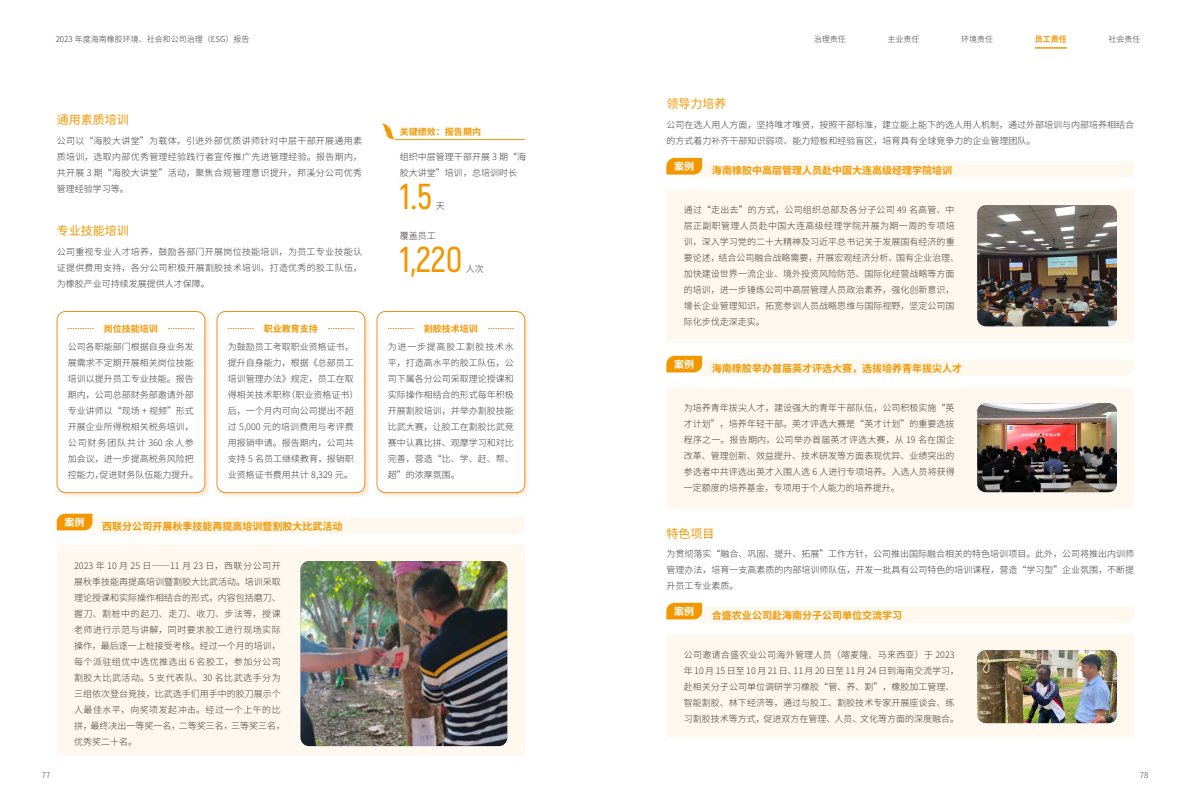
<style>
.page{position:relative;width:1191px;height:808px;background:#fff}
.page>*{position:absolute;margin:0;border:0;box-sizing:border-box;transform-origin:0 0}
.t1{font:600 36px/62.5px "Akrobat";color:#f39700}
.t2{font:12px "Source Han Sans CN";color:#f39700}
.t3{font:700 10px "Source Han Sans CN";color:#f39700}
.t4{font:700 10px "Source Han Sans CN";color:#fff}
.t5{font:300 9px/16px "Source Han Sans CN";color:#3e3a39}
.t6{font:700 9px "Source Han Sans CN";color:#f39700}
.t7{font:300 8px "Source Han Sans CN";color:#3e3a39}
.t8{font:300 8px "Source Han Sans CN";color:#4c4948}
.t9{font:700 8px "Source Han Sans CN";color:#f39700}
</style>
<div class="page">
<svg style="left:381px;top:123px;width:15px;height:17px"></svg>
<hr style="left:396px;top:139px;width:129px;height:1px;background:#f39700">
<div style="left:56px;top:310px;width:154px;height:188px;background:#f18c24;opacity:.19"></div>
<div style="left:57px;top:311px;width:148px;height:182px;background:#fff;border-radius:9px"></div>
<div style="left:57px;top:311px;width:148px;height:182px;border:1px solid #f18c24;border-radius:9px"></div>
<svg style="left:68px;top:328px;width:26px;height:1px"></svg>
<svg style="left:168px;top:328px;width:26px;height:1px"></svg>
<div style="left:215px;top:310px;width:155px;height:188px;background:#f18c24;opacity:.19"></div>
<div style="left:217px;top:311px;width:148px;height:182px;background:#fff;border-radius:9px"></div>
<div style="left:217px;top:311px;width:148px;height:182px;border:1px solid #f18c24;border-radius:9px"></div>
<svg style="left:228px;top:328px;width:26px;height:1px"></svg>
<svg style="left:328px;top:328px;width:26px;height:1px"></svg>
<div style="left:375px;top:310px;width:155px;height:188px;background:#f18c24;opacity:.19"></div>
<div style="left:377px;top:311px;width:148px;height:182px;background:#fff;border-radius:9px"></div>
<div style="left:377px;top:311px;width:148px;height:182px;border:1px solid #f18c24;border-radius:9px"></div>
<svg style="left:388px;top:328px;width:25px;height:1px"></svg>
<svg style="left:488px;top:328px;width:26px;height:1px"></svg>
<svg style="left:666px;top:158px;width:468px;height:20px"></svg>
<svg style="left:57px;top:514px;width:467px;height:20px"></svg>
<div style="left:666px;top:190px;width:468px;height:153px;background:#fff8ee"></div>
<div style="left:57px;top:545px;width:467px;height:210px;background:#fff8ee"></div>
<img style="left:300px;top:561px;width:207px;height:185px">
<svg style="left:666px;top:356px;width:468px;height:20px"></svg>
<svg style="left:666px;top:603px;width:468px;height:20px"></svg>
<div style="left:666px;top:388px;width:468px;height:121px;background:#fff8ee"></div>
<div style="left:666px;top:634px;width:468px;height:103px;background:#fff8ee"></div>
<img style="left:977px;top:403px;width:140px;height:89px">
<img style="left:977px;top:205px;width:140px;height:121px">
<img style="left:977px;top:650px;width:140px;height:73px">
<hr style="left:1035px;top:47px;width:32px;height:2px;background:#f39700">
<p class="t7" style="left:56px;top:34px;width:195px">2023 年度海南橡胶环境、社会和公司治理（ESG）报告</p>
<h2 class="t2" style="left:57px;top:113px;width:73px">通用素质培训</h2>
<p class="t5" style="left:57px;top:133px;width:307px;text-align:justify">公司以“海胶大讲堂”为载体，引进外部优质讲师针对中层干部开展通用素质培训，选取内部优秀管理经验践行者宣传推广先进管理经验。报告期内，共开展 3 期“海胶大讲堂”活动，聚焦合规管理意识提升，邦溪分公司优秀管理经验学习等。</p>
<h2 class="t2" style="left:57px;top:224px;width:73px">专业技能培训</h2>
<p class="t5" style="left:57px;top:244px;width:307px;text-align:justify">公司重视专业人才培养，鼓励各部门开展岗位技能培训，为员工专业技能认证提供费用支持，各分公司积极开展割胶技术培训，打造优秀的胶工队伍，为橡胶产业可持续发展提供人才保障。</p>
<p class="t6" style="left:104px;top:324px;width:56px">岗位技能培训</p>
<p class="t5" style="left:68px;top:339px;width:132px">公司各职能部门根据自身业务发展需求不定期开展相关岗位技能培训以提升员工专业技能。报告期内，公司总部财务部邀请外部专业讲师以“现场 + 视频”形式开展企业所得税相关税务培训，公司财务团队共计 360 余人参加会议，进一步提高税务风险把控能力，促进财务队伍能力提升。</p>
<p class="t6" style="left:264px;top:324px;width:55px">职业教育支持</p>
<p class="t5" style="left:228px;top:339px;width:132px">为鼓励员工考取职业资格证书，提升自身能力，根据《总部员工培训管理办法》规定，员工在取得相关技术职称（职业资格证书）后，一个月内可向公司提出不超过 5,000 元的培训费用与考评费用报销申请。报告期内，公司共支持 5 名员工继续教育，报销职业资格证书费用共计 8,329 元。</p>
<p class="t4" style="left:65px;top:516px;width:21px">案例</p>
<p class="t3" style="left:102px;top:521px;width:241px">西联分公司开展秋季技能再提高培训暨割胶大比武活动</p>
<p class="t5" style="left:74px;top:558px;width:213px">2023 年 10 月 25 日——11 月 23 日，西联分公司开展秋季技能再提高培训暨割胶大比武活动。培训采取理论授课和实际操作相结合的形式，内容包括磨刀、握刀、割桩中的起刀、走刀、收刀、步法等，授课老师进行示范与讲解，同时要求胶工进行现场实际操作，最后逐一上桩接受考核。经过一个月的培训，每个派驻组优中选优推选出 6 名胶工，参加分公司割胶大比武活动。5 支代表队、30 名比武选手分为三组依次登台竞技，比武选手们用手中的胶刀展示个人最佳水平，向奖项发起冲击。经过一个上午的比拼，最终决出一等奖一名，二等奖三名，三等奖三名，优秀奖二十名。</p>
<p class="t6" style="left:400px;top:126px;width:82px">关键绩效：报告期内</p>
<p class="t5" style="left:400px;top:149px;width:127px">组织中层管理干部开展 3 期“海胶大讲堂”培训，总培训时长</p>
<h1 class="t1" style="left:400px;top:166px;width:64px">1.5<br>1,220</h1>
<p class="t5" style="left:436px;top:198px;width:10px">天</p>
<p class="t5" style="left:400px;top:227px;width:37px">覆盖员工</p>
<p class="t5" style="left:466px;top:260px;width:19px">人次</p>
<p class="t6" style="left:424px;top:324px;width:55px">割胶技术培训</p>
<p class="t5" style="left:388px;top:339px;width:127px;text-align:justify">为进一步提高胶工割胶技术水平，打造高水平的胶工队伍，公司下属各分公司采取理论授课和实际操作相结合的形式每年积极开展割胶培训，并举办割胶技能比武大赛，让胶工在割胶比武竞赛中认真比拼、观摩学习和对比完善，营造“比、学、赶、帮、超”的浓厚氛围。</p>
<p class="t7" style="left:814px;top:34px;width:33px">治理责任</p>
<p class="t7" style="left:887px;top:34px;width:33px">主业责任</p>
<p class="t7" style="left:961px;top:34px;width:33px">环境责任</p>
<p class="t9" style="left:1035px;top:34px;width:33px">员工责任</p>
<p class="t7" style="left:1108px;top:34px;width:33px">社会责任</p>
<h2 class="t2" style="left:666px;top:97px;width:61px">领导力培养</h2>
<p class="t5" style="left:666px;top:117px;width:469px">公司在选人用人方面，坚持唯才唯贤，按照干部标准，建立能上能下的选人用人机制，通过外部培训与内部培养相结合的方式着力补齐干部知识弱项、能力短板和经验盲区，培育具有全球竞争力的企业管理团队。</p>
<p class="t4" style="left:674px;top:161px;width:21px">案例</p>
<p class="t3" style="left:712px;top:165px;width:241px">海南橡胶中高层管理人员赴中国大连高级经理学院培训</p>
<p class="t5" style="left:684px;top:202px;width:277px">通过“走出去”的方式，公司组织总部及各分子公司 49 名高管、中层正副职管理人员赴中国大连高级经理学院开展为期一周的专项培训，深入学习党的二十大精神及习近平总书记关于发展国有经济的重要论述，结合公司融合战略需要，开展宏观经济分析、国有企业治理、加快建设世界一流企业、境外投资风险防范、国际化经营战略等方面的培训，进一步锤炼公司中高层管理人员政治素养，强化创新意识，增长企业管理知识，拓宽参训人员战略思维与国际视野，坚定公司国际化步伐走深走实。</p>
<p class="t4" style="left:674px;top:359px;width:21px">案例</p>
<p class="t3" style="left:712px;top:363px;width:251px">海南橡胶举办首届英才评选大赛，选拔培养青年拔尖人才</p>
<p class="t5" style="left:684px;top:400px;width:272px;text-align:justify">为培养青年拔尖人才，建设强大的青年干部队伍，公司积极实施“英才计划”，培养年轻干部。英才评选大赛是“英才计划”的重要选拔程序之一。报告期内，公司举办首届英才评选大赛，从 19 名在国企改革、管理创新、效益提升、技术研发等方面表现优异、业绩突出的参选者中共评选出英才入围人选 6 人进行专项培养。入选人员将获得一定额度的培养基金，专项用于个人能力的培养提升。</p>
<h2 class="t2" style="left:666px;top:526px;width:49px">特色项目</h2>
<p class="t5" style="left:666px;top:546px;width:469px;text-align:justify">为贯彻落实“融合、巩固、提升、拓展”工作方针，公司推出国际融合相关的特色培训项目。此外，公司将推出内训师管理办法，培育一支高素质的内部培训师队伍，开发一批具有公司特色的培训课程，营造“学习型”企业氛围，不断提升员工专业素质。</p>
<p class="t4" style="left:674px;top:606px;width:21px">案例</p>
<p class="t3" style="left:712px;top:610px;width:191px">合盛农业公司赴海南分子公司单位交流学习</p>
<p class="t5" style="left:684px;top:647px;width:277px">公司邀请合盛农业公司海外管理人员（喀麦隆、马来西亚）于 2023年 10 月 15 日至 10 月 21 日、11 月 20 日至 11 月 24 日到海南交流学习，赴相关分子公司单位调研学习橡胶“管、养、割”，橡胶加工管理、智能割胶、林下经济等，通过与胶工、割胶技术专家开展座谈会、练习割胶技术等方式，促进双方在管理、人员、文化等方面的深度融合。</p>
<p class="t8" style="left:42px;top:771px;width:10px">77</p>
<p class="t8" style="left:1139px;top:771px;width:10px">78</p>
</div>
